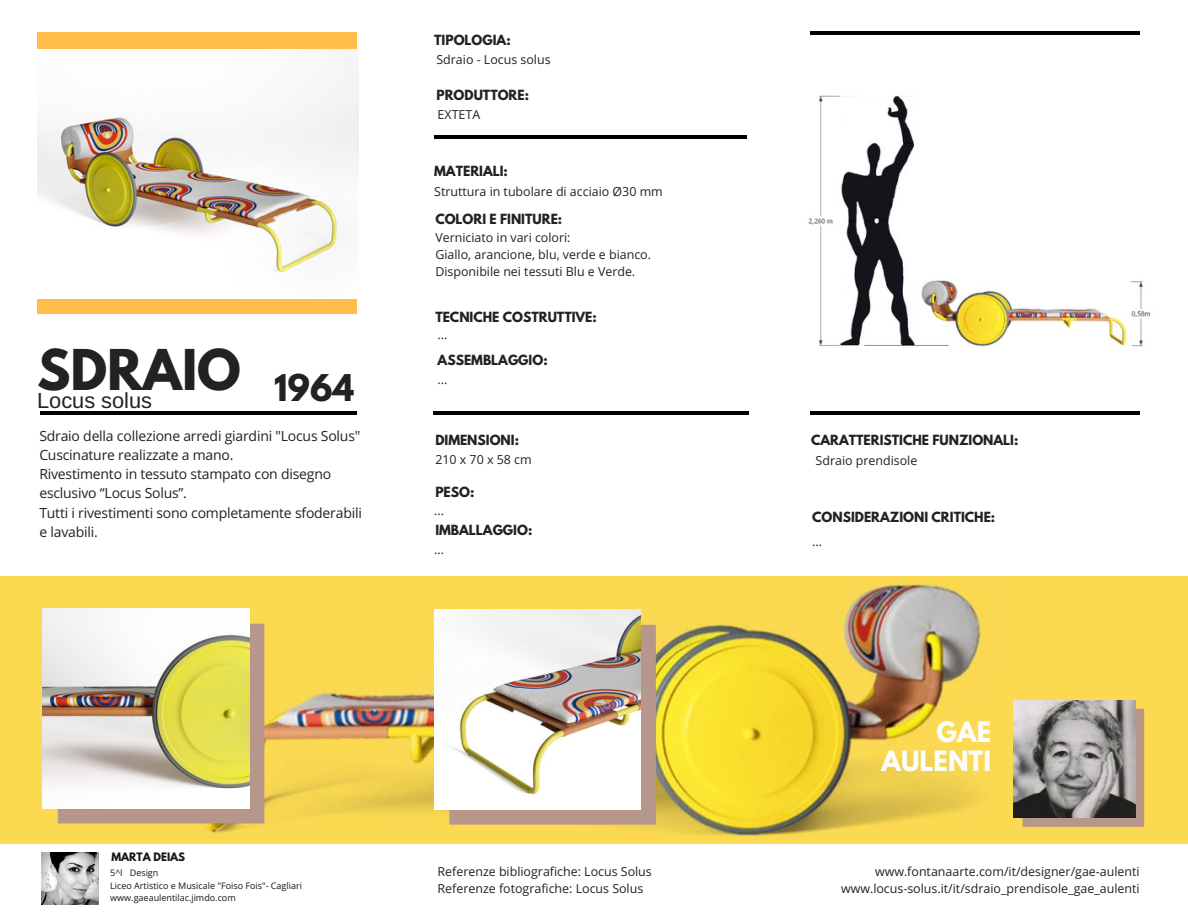
<style>
.page{position:relative;width:1188px;height:918px;background:#fff}
.page>*{position:absolute;margin:0;border:0;box-sizing:border-box;transform-origin:0 0}
.t1{font:700 49.8px "League Spartan";color:#222}
.t2{font:700 32.7px "League Spartan";color:#222}
.t3{font:700 24.9px/29.2px "League Spartan";color:#fcfcfc;text-align:right}
.t4{font:21.75px "Arimo";color:#222}
.t5{font:13.95px/19.2px "Open Sans";letter-spacing:-.015em;color:#222}
.t6{font:12.45px/16.8px "Open Sans";color:#222}
.t7{font:700 12.45px "League Spartan";color:#222}
.t8{font:700 10.35px "League Spartan";color:#1a1612}
.t9{font:9px/12.3px "Open Sans";color:#1a1612}
</style>
<div class="page">
<hr style="left:42px;top:412px;width:315px;height:3px;background:#000">
<img style="left:0;top:576px;width:1188px;height:268px">
<hr style="left:810px;top:32px;width:329px;height:3px;background:#000">
<svg style="left:42px;top:853px;width:57px;height:51px;background:#aeadac"></svg>
<svg style="left:1023px;top:709px;width:121px;height:118px;background:#af9287"></svg>
<img style="left:1014px;top:700px;width:121px;height:117px">
<hr style="left:433px;top:412px;width:316px;height:3px;background:#000">
<hr style="left:434px;top:135px;width:312px;height:3px;background:#000">
<hr style="left:810px;top:412px;width:329px;height:3px;background:#000">
<div style="left:449px;top:625px;width:207px;height:200px;background:#b7968b"></div>
<img style="left:434px;top:610px;width:207px;height:200px">
<hr style="left:40px;top:412px;width:315px;height:3px;background:#000">
<svg style="left:58px;top:624px;width:206px;height:200px;background:#bb9c8c"></svg>
<img style="left:43px;top:609px;width:206px;height:199px">
<div style="left:37px;top:33px;width:320px;height:281px;background:#ffbd4a"></div>
<img style="left:37px;top:50px;width:322px;height:248px">
<img style="left:808px;top:95px;width:342px;height:252px">
<h1 class="t1" style="left:37px;top:345px;width:107px">SDR</h1>
<h3 class="t4" style="left:37px;top:389px;width:116px">Locus solus</h3>
<h2 class="t2" style="left:143px;top:371px;width:213px"><sup>AIO</sup> 1964</h2>
<p class="t5" style="left:39px;top:426px;width:324px">Sdraio della collezione arredi giardini "Locus Solus" Cuscinature realizzate a mano.<br>Rivestimento in tessuto stampato con disegno esclusivo “Locus Solus”.<br>Tutti i rivestimenti sono completamente sfoderabili e lavabili.</p>
<p class="t8" style="left:111px;top:851px;width:75px">MARTA DEIAS</p>
<p class="t9" style="left:110px;top:867px;width:193px">5^I Design<br>Liceo Artistico e Musicale "Foiso Fois"- Cagliari www.gaeaulentilac.jimdo.com</p>
<p class="t7" style="left:434px;top:34px;width:78px">TIPOLOGIA:</p>
<p class="t6" style="left:436px;top:51px;width:116px">Sdraio - Locus solus</p>
<p class="t7" style="left:436px;top:89px;width:94px">PRODUTTORE:</p>
<p class="t6" style="left:438px;top:106px;width:44px">EXTETA</p>
<p class="t7" style="left:434px;top:165px;width:75px">MATERIALI:</p>
<p class="t6" style="left:434px;top:183px;width:230px">Struttura in tubolare di acciaio Ø30 mm</p>
<p class="t7" style="left:435px;top:213px;width:128px">COLORI E FINITURE:</p>
<p class="t6" style="left:435px;top:229px;width:217px">Verniciato in vari colori:<br>Giallo, arancione, blu, verde e bianco.<br>Disponibile nei tessuti Blu e Verde.</p>
<p class="t7" style="left:435px;top:311px;width:163px">TECNICHE COSTRUTTIVE:</p>
<p class="t6" style="left:438px;top:325px;width:11px">...</p>
<p class="t7" style="left:438px;top:353px;width:112px">ASSEMBLAGGIO:</p>
<p class="t6" style="left:438px;top:370px;width:11px">...</p>
<p class="t7" style="left:435px;top:433px;width:85px">DIMENSIONI:</p>
<p class="t6" style="left:435px;top:450px;width:98px">210 x 70 x 58 cm</p>
<p class="t7" style="left:435px;top:486px;width:41px">PESO:</p>
<p class="t6" style="left:434px;top:502px;width:11px">...</p>
<p class="t7" style="left:435px;top:523px;width:98px">IMBALLAGGIO:</p>
<p class="t6" style="left:434px;top:540px;width:11px">...</p>
<p class="t7" style="left:811px;top:433px;width:209px">CARATTERISTICHE FUNZIONALI:</p>
<p class="t6" style="left:816px;top:451px;width:103px">Sdraio prendisole</p>
<p class="t7" style="left:812px;top:511px;width:185px">CONSIDERAZIONI CRITICHE:</p>
<p class="t6" style="left:812px;top:532px;width:11px">...</p>
<h3 class="t3" style="left:882px;top:720px;width:111px">GAE<br>AULENTI</h3>
<p class="t6" style="left:438px;top:863px;width:216px">Referenze bibliografiche: Locus Solus<br>Referenze fotografiche: Locus Solus</p>
<p class="t6" style="left:841px;top:863px;width:300px;text-align:right">www.fontanaarte.com/it/designer/gae-aulenti www.locus-solus.it/it/sdraio_prendisole_gae_aulenti</p>
</div>
